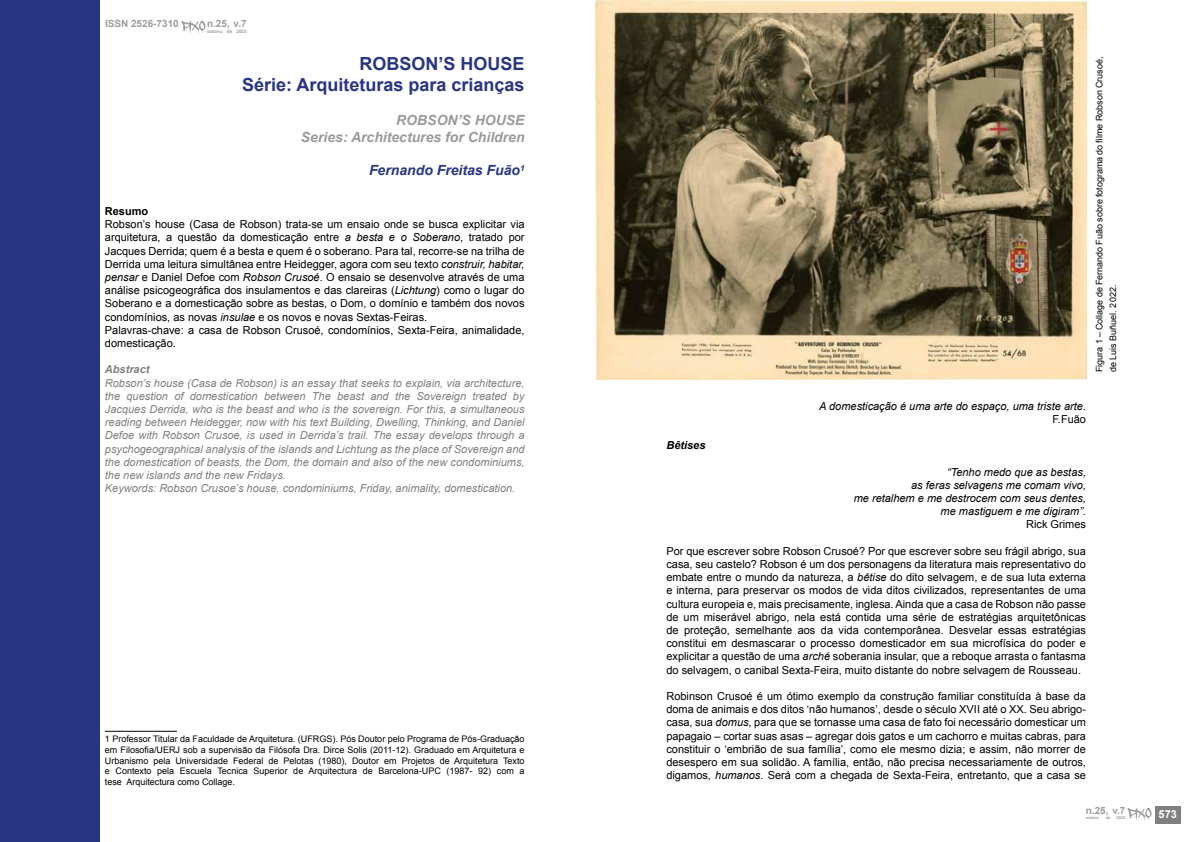
<style>
.page{position:relative;width:1191px;height:842px;background:#fff}
.page>*{position:absolute;margin:0;border:0;box-sizing:border-box;transform-origin:0 0}
.t1{font:700 18px/21.6px "Arial";color:#283583;text-align:right}
.t2{font:italic 700 14px/16.8px "Arial";color:#9a9a9a;text-align:right}
.t3{font:italic 700 14px "Arial";color:#283583}
.t4{font:11px/13.2px "Arial";color:#000;text-align:justify}
.t5{font:italic 11px/13.2px "Arial";color:#808080}
.t6{font:italic 11px/13.2px "Arial";color:#000;text-align:right}
.t7{font:italic 700 11px "Arial";color:#808080}
.t8{font:italic 700 11px "Arial";color:#000}
.t9{font:700 11px "Arial";color:#000}
.t10{font:700 11px "Arial";color:#fff}
.t11{font:700 10px "Arial";color:#9d9d9c}
.t12{font:9px/10.8px "Arial";color:#000;text-align:justify}
.t13{font:700 4.6px "Arial";color:#9d9d9c}
.t14{font:700 4px "Arial";color:#9d9d9c}
.s1{font-style:italic}
</style>
<div class="page">
<div style="left:0;top:0;width:99px;height:842px;background:#283583"></div>
<hr style="left:105px;top:731px;width:72px;height:1px;background:#000">
<img style="left:595px;top:0;width:491px;height:380px">
<div style="left:1155px;top:806px;width:25px;height:17px;background:#808080"></div>
<svg style="left:1127px;top:808px;width:24px;height:13px"></svg>
<svg style="left:181px;top:21px;width:24px;height:13px"></svg>
<p class="t11" style="left:105px;top:17px;width:75px">ISSN 2526-7310</p>
<p class="t11" style="left:207px;top:17px;width:41px">n.25, v.7</p>
<p class="t13" style="left:207px;top:28px;width:41px">outono de 2023</p>
<h1 class="t1" style="left:242px;top:53px;width:284px">ROBSON’S HOUSE<br>Série: Arquiteturas para crianças</h1>
<p class="t2" style="left:301px;top:112px;width:225px">ROBSON’S HOUSE<br>Series: Architectures for Children</p>
<p class="t3" style="left:369px;top:161px;width:157px">Fernando Freitas Fuão<sup>1</sup></p>
<p class="t9" style="left:105px;top:204px;width:45px">Resumo</p>
<p class="t4" style="left:105px;top:218px;width:421px;text-align:left">Robson’s house (Casa de Robson) trata-se um ensaio onde se busca explicitar via arquitetura, a questão da domesticação entre <span class="s1">a besta e o Soberano</span>, tratado por Jacques Derrida; quem é a besta e quem é o soberano. Para tal, recorre-se na trilha de Derrida uma leitura simultânea entre Heidegger, agora com seu texto <span class="s1">construir, habitar, pensar</span> e Daniel Defoe com <span class="s1">Robson Crusoé</span>. O ensaio se desenvolve através de uma análise psicogeográfica dos insulamentos e das clareiras (<span class="s1">Lichtung</span>) como o lugar do Soberano e a domesticação sobre as bestas, o Dom, o domínio e também dos novos condomínios, as novas <span class="s1">insulae</span> e os novos e novas Sextas-Feiras.<br>Palavras-chave: a casa de Robson Crusoé, condomínios, Sexta-Feira, animalidade, domesticação.</p>
<p class="t7" style="left:105px;top:362px;width:46px">Abstract</p>
<p class="t5" style="left:105px;top:376px;width:421px">Robson’s house (Casa de Robson) is an essay that seeks to explain, via architecture, the question of domestication between The beast and the Sovereign treated by Jacques Derrida, who is the beast and who is the sovereign. For this, a simultaneous reading between Heidegger, now with his text Building, Dwelling, Thinking, and Daniel Defoe with Robson Crusoe, is used in Derrida’s trail. The essay develops through a psychogeographical analysis of the islands and Lichtung as the place of Sovereign and the domestication of beasts, the Dom, the domain and also of the new condominiums, the new islands and the new Fridays.<br>Keywords: Robson Crusoe’s house, condominiums, Friday, animality, domestication.</p>
<p class="t12" style="left:105px;top:734px;width:421px">1 Professor Titular da Faculdade de Arquitetura. (UFRGS). Pós Doutor pelo Programa de Pós-Graduação em Filosofia/UERJ sob a supervisão da Filósofa Dra. Dirce Solis (2011-12). Graduado em Arquitetura e Urbanismo pela Universidade Federal de Pelotas (1980), Doutor em Projetos de Arquitetura Texto e Contexto pela Escuela Tecnica Superior de Arquitectura de Barcelona-UPC (1987- 92) com a tese Arquitectura como Collage.</p>
<p class="t12" style="left:1092px;top:372px;width:317px;line-height:13.5px;rotate:-90deg">Figura 1 – Collage de Fernando Fuão sobre fotograma do filme Robson Crusoé, de Luis Buñuel. 2022.</p>
<p class="t8" style="left:666px;top:438px;width:41px">Bêtises</p>
<p class="t6" style="left:819px;top:399px;width:268px">A domesticação é uma arte do espaço, uma triste arte.</p>
<p class="t4" style="left:1052px;top:412px;width:35px">F.Fuão</p>
<p class="t6" style="left:853px;top:465px;width:234px">“Tenho medo que as bestas,<br>as feras selvagens me comam vivo,<br>me retalhem e me destrocem com seus dentes, me mastiguem e me digiram”.</p>
<p class="t4" style="left:1026px;top:518px;width:61px">Rick Grimes</p>
<p class="t4" style="left:666px;top:544px;width:421px">Por que escrever sobre Robson Crusoé? Por que escrever sobre seu frágil abrigo, sua casa, seu castelo? Robson é um dos personagens da literatura mais representativo do embate entre o mundo da natureza, a <span class="s1">bêtise</span> do dito selvagem, e de sua luta externa e interna, para preservar os modos de vida ditos civilizados, representantes de uma cultura europeia e, mais precisamente, inglesa. Ainda que a casa de Robson não passe de um miserável abrigo, nela está contida uma série de estratégias arquitetônicas de proteção, semelhante aos da vida contemporânea. Desvelar essas estratégias constitui em desmascarar o processo domesticador em sua microfísica do poder e explicitar a questão de uma <span class="s1">arché</span> soberania insular, que a reboque arrasta o fantasma do selvagem, o canibal Sexta-Feira, muito distante do nobre selvagem de Rousseau.</p>
<p class="t4" style="left:666px;top:690px;width:421px">Robinson Crusoé é um ótimo exemplo da construção familiar constituída à base da doma de animais e dos ditos ‘não humanos’, desde o século XVII até o XX. Seu abrigo&shy;casa, sua <span class="s1">domus</span>, para que se tornasse uma casa de fato foi necessário domesticar um papagaio – cortar suas asas – agregar dois gatos e um cachorro e muitas cabras, para constituir o ‘embrião de sua família’, como ele mesmo dizia; e assim, não morrer de desespero em sua solidão. A família, então, não precisa necessariamente de outros, digamos, <span class="s1">humanos</span>. Será com a chegada de Sexta-Feira, entretanto, que a casa se</p>
<p class="t11" style="left:1085px;top:804px;width:41px">n.25, v.7</p>
<p class="t14" style="left:1085px;top:815px;width:15px">outono</p>
<p class="t14" style="left:1105px;top:815px;width:6px">de</p>
<p class="t14" style="left:1116px;top:815px;width:10px">2023</p>
<p class="t10" style="left:1158px;top:807px;width:20px">573</p>
</div>
